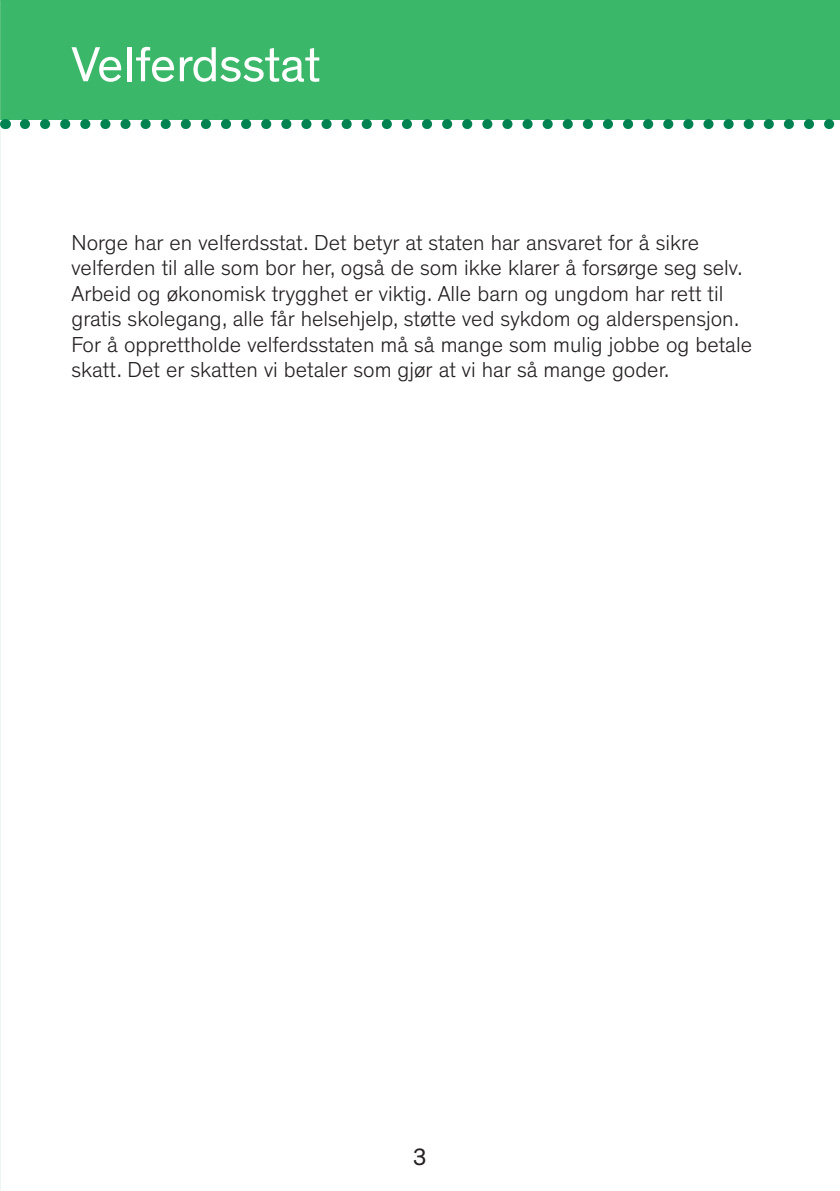
<style>
.page{position:relative;width:840px;height:1191px;background:#fff}
.page>*{position:absolute;margin:0;border:0;box-sizing:border-box;transform-origin:0 0}
.t1{font:50px "Theinhardt";color:#fff}
.t2{font:24px "Theinhardt";color:#231f20}
.t3{font:300 22px/25.4px "Theinhardt";color:#231f20}
</style>
<div class="page">
<div style="left:0;top:0;width:839px;height:119px;background:#3bb769"></div>
<svg style="left:25px;top:119px;width:815px;height:10px"></svg>
<h1 class="t1" style="left:71px;top:35px;width:250px">Velferdsstat</h1>
<p class="t3" style="left:71px;top:230px;width:681px">Norge har en velferdsstat. Det betyr at staten har ansvaret for å sikre velferden til alle som bor her, også de som ikke klarer å forsørge seg selv.<br>Arbeid og økonomisk trygghet er viktig. Alle barn og ungdom har rett til gratis skolegang, alle får helsehjelp, støtte ved sykdom og alderspensjon.<br>For å opprettholde velferdsstaten må så mange som mulig jobbe og betale skatt. Det er skatten vi betaler som gjør at vi har så mange goder.</p>
<p class="t2" style="left:412px;top:1142px;width:16px">3</p>
</div>
